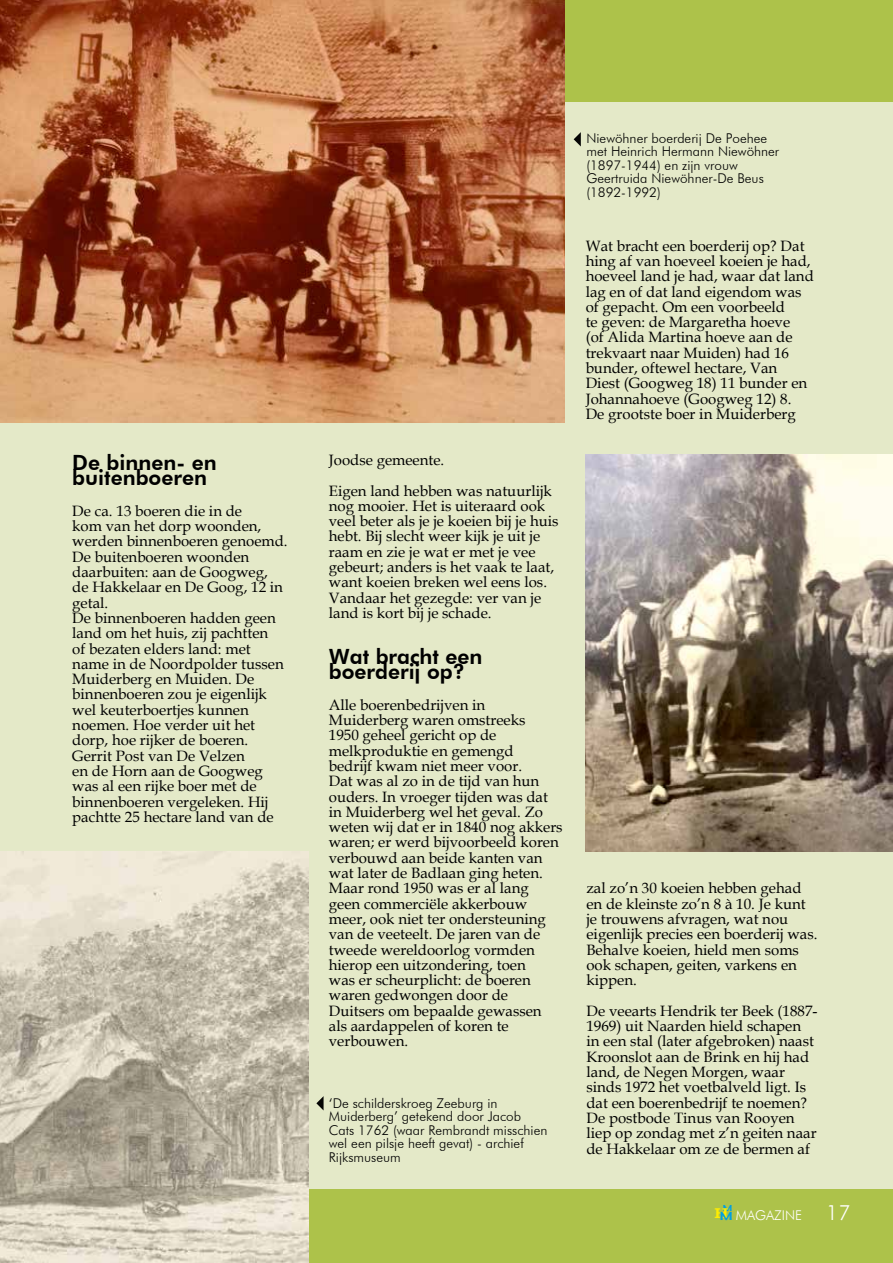
<style>
.page{position:relative;width:893px;height:1263px;background:#adc24a}
.page>*{position:absolute;margin:0;border:0;box-sizing:border-box;transform-origin:0 0}
.t1{font:800 21px/15.3px "Futura BT";color:#000}
.t2{font:300 21px "Futura BT";color:#fff}
.t3{font:15px/15.3px "Book Antiqua";color:#000}
.t4{font:300 13.5px/13.5px "Futura BT";color:#000}
.t5{font:300 13.5px "Futura BT";color:#fff}
.t6{font:8.7px "Berlin Sans FB";color:#009fe3;scale:1.38 1}
.s1{font-family:"Berlin Sans FB";font-weight:400;font-size:11.85px;color:#009fe3}
</style>
<div class="page">
<div style="left:0;top:102px;width:893px;height:1086px;background:#e4e9c8"></div>
<img style="left:1px;top:0;width:563px;height:423px">
<img style="left:0;top:852px;width:308px;height:411px">
<img style="left:585px;top:454px;width:308px;height:398px">
<svg style="left:574px;top:132px;width:7px;height:14px"></svg>
<svg style="left:316px;top:1096px;width:8px;height:14px"></svg>
<h1 class="t1" style="left:72px;top:455px;width:146px">De binnen- en buitenboeren</h1>
<p class="t3" style="left:72px;top:503px;width:217px">De ca. 13 boeren die in de<br>kom van het dorp woonden, werden binnenboeren genoemd.<br>De buitenboeren woonden daarbuiten: aan de Googweg, de Hakkelaar en De Goog, 12 in getal.<br>De binnenboeren hadden geen land om het huis, zij pachtten<br>of bezaten elders land: met name in de Noordpolder tussen<br>Muiderberg en Muiden. De binnenboeren zou je eigenlijk wel keuterboertjes kunnen noemen. Hoe verder uit het dorp, hoe rijker de boeren.<br>Gerrit Post van De Velzen<br>en de Horn aan de Googweg was al een rijke boer met de binnenboeren vergeleken. Hij pachtte 25 hectare land van de</p>
<p class="t3" style="left:329px;top:444px;width:225px;line-height:30.6px">Joodse gemeente.<br>Eigen land hebben was natuurlijk</p>
<p class="t3" style="left:329px;top:498px;width:231px">nog mooier. Het is uiteraard ook veel beter als je je koeien bij je huis hebt. Bij slecht weer kijk je uit je raam en zie je wat er met je vee gebeurt; anders is het vaak te laat, want koeien breken wel eens los.<br>Vandaar het gezegde: ver van je land is kort bij je schade.</p>
<h1 class="t1" style="left:329px;top:648px;width:155px">Wat bracht een boerderij op?</h1>
<p class="t3" style="left:329px;top:697px;width:235px">Alle boerenbedrijven in<br>Muiderberg waren omstreeks<br>1950 geheel gericht op de melkproduktie en gemengd<br>bedrijf kwam niet meer voor.<br>Dat was al zo in de tijd van hun ouders. In vroeger tijden was dat in Muiderberg wel het geval. Zo weten wij dat er in 1840 nog akkers waren; er werd bijvoorbeeld koren verbouwd aan beide kanten van wat later de Badlaan ging heten.<br>Maar rond 1950 was er al lang geen commerciële akkerbouw meer, ook niet ter ondersteuning van de veeteelt. De jaren van de tweede wereldoorlog vormden hierop een uitzondering, toen<br>was er scheurplicht: de boeren waren gedwongen door de<br>Duitsers om bepaalde gewassen als aardappelen of koren te verbouwen.</p>
<p class="t4" style="left:329px;top:1096px;width:220px">‘De schilderskroeg Zeeburg in<br>Muiderberg’ getekend door Jacob<br>Cats 1762 (waar Rembrandt misschien wel een pilsje heeft gevat) - archief<br>Rijksmuseum</p>
<p class="t4" style="left:586px;top:131px;width:194px">Niewöhner boerderij De Poehee met Heinrich Hermann Niewöhner (1897-1944) en zijn vrouw<br>Geertruida Niewöhner-De Beus (1892-1992)</p>
<p class="t3" style="left:586px;top:238px;width:230px">Wat bracht een boerderij op? Dat hing af van hoeveel koeien je had, hoeveel land je had, waar dat land lag en of dat land eigendom was of gepacht. Om een voorbeeld<br>te geven: de Margaretha hoeve<br>(of Alida Martina hoeve aan de trekvaart naar Muiden) had 16 bunder, oftewel hectare, Van<br>Diest (Googweg 18) 11 bunder en<br>Johannahoeve (Googweg 12) 8.<br>De grootste boer in Muiderberg</p>
<p class="t3" style="left:586px;top:880px;width:233px">zal zo’n 30 koeien hebben gehad en de kleinste zo’n 8 à 10. Je kunt je trouwens afvragen, wat nou eigenlijk precies een boerderij was.<br>Behalve koeien, hield men soms ook schapen, geiten, varkens en kippen.</p>
<p class="t3" style="left:586px;top:1003px;width:233px">De veearts Hendrik ter Beek (1887-<br>1969) uit Naarden hield schapen in een stal (later afgebroken) naast<br>Kroonslot aan de Brink en hij had land, de Negen Morgen, waar sinds 1972 het voetbalveld ligt. Is dat een boerenbedrijf te noemen?<br>De postbode Tinus van Rooyen liep op zondag met z’n geiten naar de Hakkelaar om ze de bermen af</p>
<p class="t6" style="left:723px;top:1203px;width:8px">M</p>
<p class="t5" style="left:715px;top:1207px;width:89px"><sup>H</sup><span class="s1">M</span> MAGAZINE</p>
<h1 class="t2" style="left:826px;top:1199px;width:26px">17</h1>
</div>
